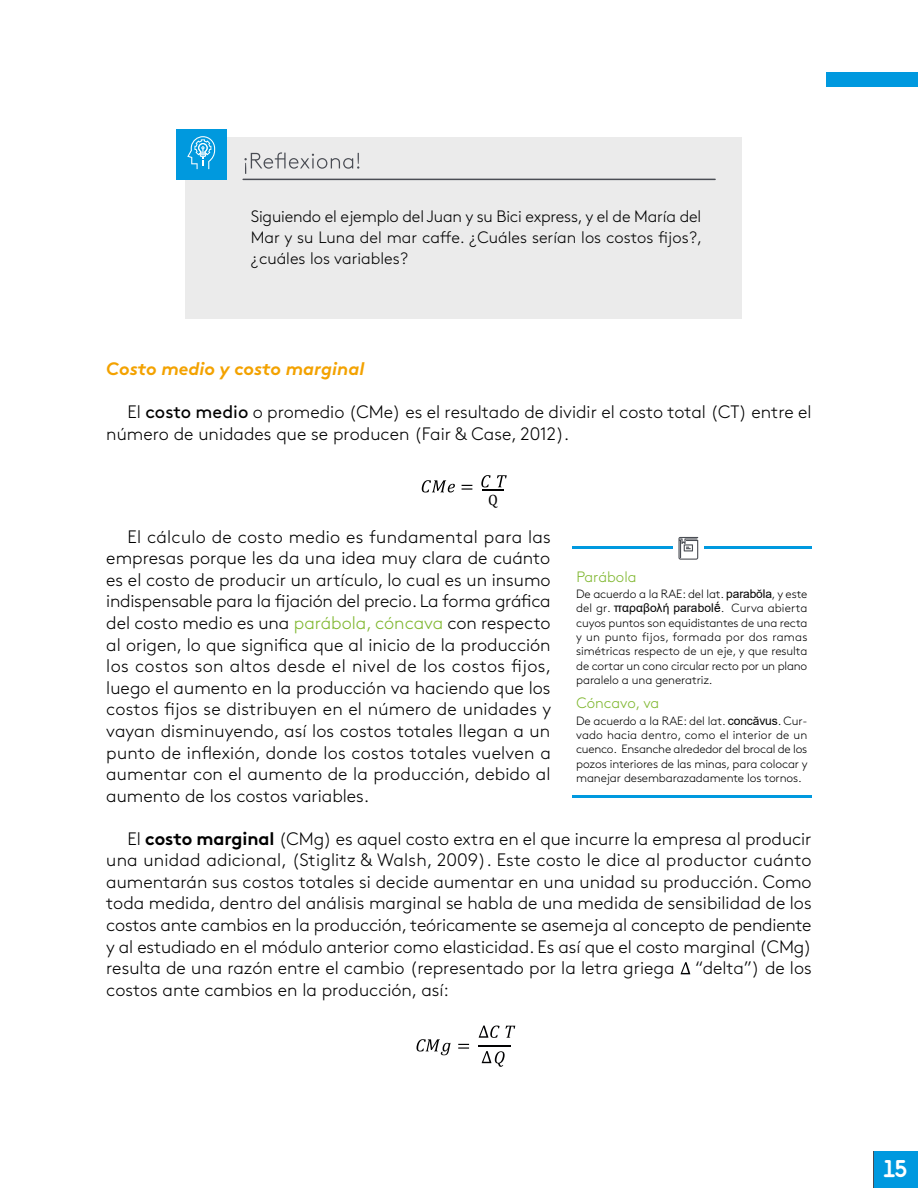
<style>
.page{position:relative;width:918px;height:1188px;background:#fff}
.page>*{position:absolute;margin:0;border:0;box-sizing:border-box;transform-origin:0 0}
.t1{font:300 18px/21.6px "Brown Std";color:#000;text-align:justify}
.t2{font:18px "Brown Std Bold Italic Alt";color:#f3a201}
.t3{font:300 16.5px/21px "Brown Std";color:#000;text-align:justify}
.t4{font:300 15px "Brown Std";color:#7eb62d}
.t5{font:15px "Cambria Math";color:#000}
.t6{font:300 12px/14.4px "Brown Std";letter-spacing:-.01em;color:#000;text-align:justify}
.s1{font-weight:400}
.s2{color:#7eb62d}
.s3{font-weight:700}
.s4{font-family:"Arial";font-weight:400}
</style>
<div class="page">
<div style="left:826px;top:72px;width:92px;height:15px;background:#0099df"></div>
<div style="left:873px;top:1151px;width:45px;height:37px;background:#0099df"></div>
<div style="left:185px;top:137px;width:557px;height:182px;background:#ebebeb"></div>
<div style="left:176px;top:129px;width:50px;height:50px;background:#0099de"></div>
<hr style="left:243px;top:179px;width:472px;height:1px;background:#4a4d54">
<svg style="left:244px;top:152px;width:115px;height:22px"></svg>
<svg style="left:187px;top:136px;width:28px;height:33px"></svg>
<hr style="left:572px;top:546px;width:240px;height:3px;background:#0099df">
<div style="left:673px;top:533px;width:31px;height:30px;background:#fff"></div>
<hr style="left:572px;top:795px;width:240px;height:3px;background:#0099df">
<svg style="left:678px;top:537px;width:20px;height:23px"></svg>
<svg style="left:417px;top:1039px;width:34px;height:16px"></svg>
<svg style="left:458px;top:1044px;width:11px;height:5px"></svg>
<svg style="left:479px;top:1026px;width:36px;height:12px"></svg>
<svg style="left:482px;top:1051px;width:23px;height:16px"></svg>
<hr style="left:478px;top:1046px;width:33px;height:1px;background:#020203">
<svg style="left:422px;top:480px;width:33px;height:12px"></svg>
<svg style="left:462px;top:485px;width:10px;height:5px"></svg>
<svg style="left:481px;top:475px;width:26px;height:15px"></svg>
<svg style="left:681px;top:962px;width:9px;height:12px"></svg>
<p class="t3" style="left:251px;top:206px;width:453px">Siguiendo el ejemplo del Juan y su Bici express, y el de María del Mar y su Luna del mar caffe . ¿Cuáles serían los costos fijos?, ¿cuáles los variables?</p>
<p class="t2" style="left:106px;top:358px;width:260px">Costo medio y costo marginal</p>
<p class="t1" style="left:106px;top:401px;width:707px;text-indent:21px">El <span class="s1">costo medio</span> o promedio (CMe) es el resultado de dividir el costo total (CT) entre el número de unidades que se producen (Fair &amp; Case, 2012) .</p>
<p class="t5" style="left:488px;top:491px;width:11px">Q</p>
<p class="t1" style="left:106px;top:526px;width:447px;text-indent:21px">El cálculo de costo medio es fundamental para las empresas porque les da una idea muy clara de cuánto es el costo de producir un artículo, lo cual es un insumo indispensable para la fijación del precio . La forma gráfica del costo medio es una <span class="s2">parábola, cóncava</span> con respecto al origen, lo que significa que al inicio de la producción los costos son altos desde el nivel de los costos fijos, luego el aumento en la producción va haciendo que los costos fijos se distribuyen en el número de unidades y vayan disminuyendo, así los costos totales llegan a un punto de inflexión, donde los costos totales vuelven a aumentar con el aumento de la producción, debido al aumento de los costos variables .</p>
<p class="t1" style="left:106px;top:828px;width:707px;text-indent:21px">El <span class="s3">costo marginal</span> (CMg) es aquel costo extra en el que incurre la empresa al producir una unidad adicional, (Stiglitz &amp; Walsh, 2009) . Este costo le dice al productor cuánto aumentarán sus costos totales si decide aumentar en una unidad su producción . Como toda medida, dentro del análisis marginal se habla de una medida de sensibilidad de los costos ante cambios en la producción, teóricamente se asemeja al concepto de pendiente y al estudiado en el módulo anterior como elasticidad . Es así que el costo marginal (CMg) resulta de una razón entre el cambio (representado por la letra griega “delta”) de los costos ante cambios en la producción, así:</p>
<p class="t4" style="left:577px;top:568px;width:61px">Parábola</p>
<p class="t6" style="left:576px;top:587px;width:233px">De acuerdo a la RAE: del lat . <span class="s4">parabŏla</span>, y este del gr . <span class="s4">παραβολή parabolḗ</span> . Curva abierta cuyos puntos son equidistantes de una recta y un punto fijos, formada por dos ramas simétricas respecto de un eje, y que resulta de cortar un cono circular recto por un plano paralelo a una generatriz .</p>
<p class="t6" style="left:576px;top:713px;width:233px">De acuerdo a la RAE: del lat . <span class="s4">concăvus</span> . Cur&shy;vado hacia dentro, como el interior de un cuenco . Ensanche alrededor del brocal de los pozos interiores de las minas, para colocar y manejar desembarazadamente los tornos .</p>
<p class="t4" style="left:577px;top:695px;width:84px">Cóncavo, va</p>
</div>
